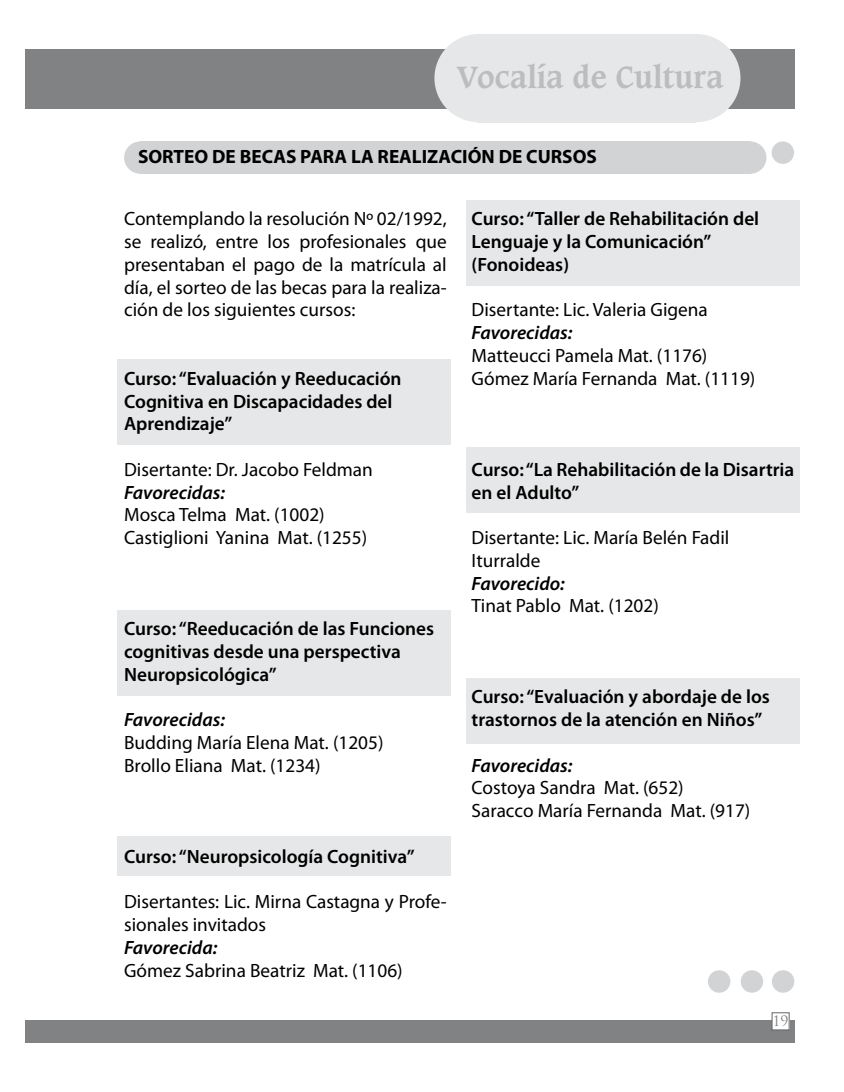
<style>
.page{position:relative;width:844px;height:1092px;background:#fff}
.page>*{position:absolute;margin:0;border:0;box-sizing:border-box;transform-origin:0 0}
.t1{font:700 29.75px "Caxton";color:#bcbdbf}
.t2{font:19.25px/22.8px "Myriad Pro";color:#000}
.t3{font:600 19.25px/22.8px "Myriad Pro";color:#000}
.t4{font:italic 600 19.25px "Myriad Pro";color:#000}
.t5{font:700 19.25px "Myriad Pro";color:#000}
.t6{font:14px "Trajan Pro";color:#808284}
</style>
<div class="page">
<div style="left:25px;top:50px;width:769px;height:59px;background:#808284"></div>
<div style="left:25px;top:1019px;width:769px;height:23px;background:#808284"></div>
<div style="left:771px;top:1012px;width:18px;height:17px;background:#fff"></div>
<div style="left:771px;top:1012px;width:18px;height:18px;border:1px solid #646567"></div>
<div style="left:117px;top:836px;width:333px;height:39px;background:#e6e7e8"></div>
<div style="left:117px;top:610px;width:333px;height:86px;background:#e6e7e8"></div>
<div style="left:117px;top:359px;width:333px;height:86px;background:#e6e7e8"></div>
<div style="left:124px;top:141px;width:32px;height:33px;background:#d1d3d4;border-radius:50%"></div>
<div style="left:140px;top:141px;width:610px;height:33px;background:#d1d3d4"></div>
<div style="left:734px;top:141px;width:32px;height:33px;background:#d1d3d4;border-radius:50%"></div>
<div style="left:771px;top:141px;width:22px;height:23px;background:#d1d3d4;border-radius:50%"></div>
<div style="left:434px;top:34px;width:88px;height:88px;background:#e6e7e8;border-radius:50%"></div>
<div style="left:477px;top:34px;width:218px;height:88px;background:#e6e7e8"></div>
<div style="left:652px;top:34px;width:88px;height:88px;background:#e6e7e8;border-radius:50%"></div>
<div style="left:466px;top:200px;width:333px;height:86px;background:#e6e7e8"></div>
<div style="left:466px;top:447px;width:333px;height:66px;background:#e6e7e8"></div>
<div style="left:466px;top:678px;width:333px;height:65px;background:#e6e7e8"></div>
<div style="left:771px;top:970px;width:23px;height:22px;background:#d1d3d4;border-radius:50%"></div>
<div style="left:740px;top:970px;width:23px;height:22px;background:#d1d3d4;border-radius:50%"></div>
<div style="left:707px;top:970px;width:23px;height:22px;background:#d1d3d4;border-radius:50%"></div>
<h1 class="t1" style="left:456px;top:59px;width:268px">Vocalía de Cultura</h1>
<p class="t5" style="left:138px;top:144px;width:460px">SORTEO DE BECAS PARA LA REALIZACIÓN DE CURSOS</p>
<p class="t2" style="left:124px;top:207px;width:324px;text-align:justify">Contemplando la resolución Nº 02/1992, se realizó, entre los profesionales que presentaban el pago de la matrícula al día, el sorteo de las becas para la realiza&shy;ción de los siguientes cursos:</p>
<p class="t3" style="left:124px;top:366px;width:279px">Curso: “Evaluación y Reeducación<br>Cognitiva en Discapacidades del<br>Aprendizaje”</p>
<p class="t2" style="left:124px;top:457px;width:250px">Disertante: Dr. Jacobo Feldman</p>
<p class="t4" style="left:124px;top:480px;width:102px">Favorecidas:</p>
<p class="t2" style="left:124px;top:503px;width:244px">Mosca Telma Mat. (1002)<br>Castiglioni Yanina Mat. (1255)</p>
<p class="t3" style="left:124px;top:616px;width:311px">Curso: “Reeducación de las Funciones cognitivas desde una perspectiva<br>Neuropsicológica”</p>
<p class="t4" style="left:124px;top:707px;width:102px">Favorecidas:</p>
<p class="t2" style="left:124px;top:730px;width:261px">Budding María Elena Mat. (1205)<br>Brollo Eliana Mat. (1234)</p>
<p class="t3" style="left:124px;top:844px;width:292px">Curso: “Neuropsicología Cognitiva”</p>
<p class="t2" style="left:124px;top:890px;width:324px">Disertantes: Lic. Mirna Castagna y Profe&shy;sionales invitados</p>
<p class="t4" style="left:124px;top:935px;width:95px">Favorecida:</p>
<p class="t2" style="left:124px;top:958px;width:280px">Gómez Sabrina Beatriz Mat. (1106)</p>
<p class="t3" style="left:471px;top:207px;width:289px">Curso: “Taller de Rehabilitación del<br>Lenguaje y la Comunicación” (Fonoideas)</p>
<p class="t2" style="left:471px;top:298px;width:238px">Disertante: Lic. Valeria Gigena</p>
<p class="t4" style="left:471px;top:320px;width:102px">Favorecidas:</p>
<p class="t2" style="left:471px;top:344px;width:285px">Matteucci Pamela Mat. (1176)<br>Gómez María Fernanda Mat. (1119)</p>
<p class="t3" style="left:471px;top:457px;width:324px">Curso: “La Rehabilitación de la Disartria en el Adulto”</p>
<p class="t2" style="left:471px;top:526px;width:259px">Disertante: Lic. María Belén Fadil<br>Iturralde</p>
<p class="t4" style="left:471px;top:571px;width:95px">Favorecido:</p>
<p class="t2" style="left:471px;top:594px;width:189px">Tinat Pablo Mat. (1202)</p>
<p class="t3" style="left:471px;top:685px;width:300px">Curso: “Evaluación y abordaje de los trastornos de la atención en Niños”</p>
<p class="t4" style="left:471px;top:753px;width:102px">Favorecidas:</p>
<p class="t2" style="left:471px;top:776px;width:280px">Costoya Sandra Mat. (652)<br>Saracco María Fernanda Mat. (917)</p>
<p class="t6" style="left:772px;top:1011px;width:17px">19</p>
</div>
